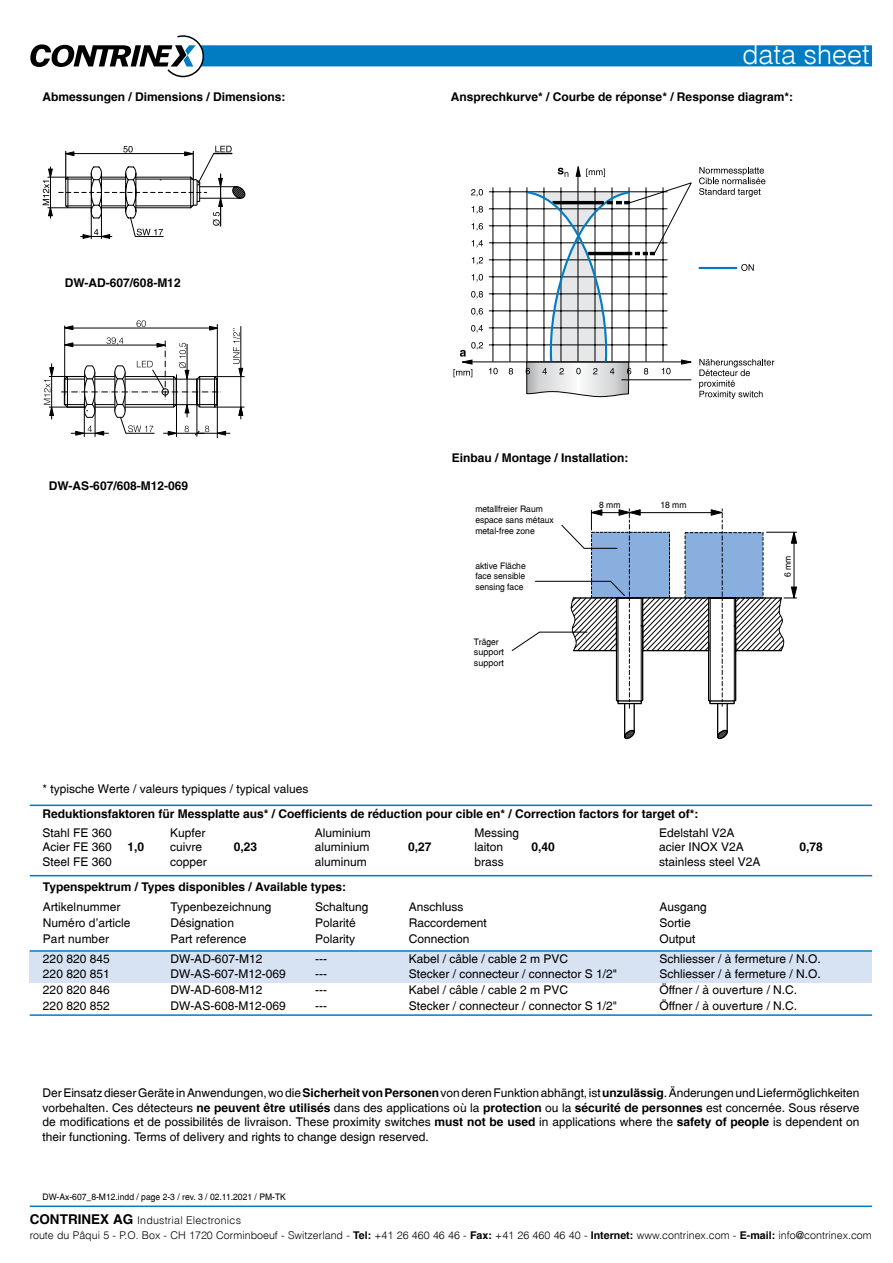
<style>
.page{position:relative;width:893px;height:1263px;background:#fff}
.page>*{position:absolute;margin:0;border:0;box-sizing:border-box;transform-origin:0 0}
.t1{font:27px "Switzerland Light Plain";color:#fff}
.Switz8data_E{font:12px/14.4px "Switzerland Plain";color:#000;text-align:justify}
.Switz8table2{font:12px "Switzerland Plain";color:#000}
.Switz8bold{font:700 12px "Switzerland";color:#000}
.Switz8table{font:12px "Switzerland Plain";color:#000}
.Switz8bold_D{font:700 12px "Switzerland";color:#000}
.Switz8table-2{font:700 12px "Switzerland";color:#000}
.t2{font:10.65px/14.4px "Switzerland Light Plain";color:#000}
.Switz6{font:9px/10.8px "Switzerland Plain";color:#000;scale:.95 1}
.Switz6center{font:9px "Switzerland Plain";color:#000;scale:.95 1}
.s1{font-family:"Switzerland";font-weight:700}
.s2{font-family:"Switzerland";font-weight:700;font-size:13.5px}
</style>
<div class="page">
<svg style="left:699px;top:359px;width:75px;height:40px"></svg>
<svg style="left:699px;top:167px;width:66px;height:30px"></svg>
<svg style="left:509px;top:368px;width:4px;height:7px"></svg>
<svg style="left:471px;top:325px;width:12px;height:8px"></svg>
<svg style="left:471px;top:291px;width:12px;height:8px"></svg>
<svg style="left:472px;top:274px;width:11px;height:8px"></svg>
<svg style="left:471px;top:308px;width:12px;height:8px"></svg>
<svg style="left:472px;top:257px;width:11px;height:8px"></svg>
<svg style="left:472px;top:240px;width:11px;height:8px"></svg>
<svg style="left:472px;top:223px;width:11px;height:8px"></svg>
<svg style="left:472px;top:206px;width:11px;height:8px"></svg>
<svg style="left:471px;top:189px;width:12px;height:8px"></svg>
<hr style="left:489px;top:345px;width:178px;height:1px;background:#000">
<hr style="left:489px;top:328px;width:178px;height:1px;background:#000">
<hr style="left:489px;top:311px;width:178px;height:1px;background:#000">
<hr style="left:489px;top:294px;width:178px;height:1px;background:#000">
<hr style="left:489px;top:277px;width:178px;height:1px;background:#000">
<hr style="left:489px;top:260px;width:178px;height:1px;background:#000">
<hr style="left:489px;top:243px;width:178px;height:1px;background:#000">
<hr style="left:489px;top:226px;width:178px;height:1px;background:#000">
<hr style="left:489px;top:209px;width:178px;height:1px;background:#000">
<hr style="left:489px;top:192px;width:178px;height:1px;background:#000">
<hr style="left:510px;top:187px;width:1px;height:175px;background:#000">
<hr style="left:493px;top:187px;width:1px;height:175px;background:#000">
<hr style="left:699px;top:267px;width:38px;height:2px;background:#007cc3">
<svg style="left:741px;top:264px;width:13px;height:7px"></svg>
<svg style="left:489px;top:368px;width:9px;height:6px"></svg>
<svg style="left:453px;top:342px;width:30px;height:35px"></svg>
<hr style="left:472px;top:361px;width:213px;height:1px;background:#000">
<svg style="left:525px;top:166px;width:167px;height:231px"></svg>
<hr style="left:30px;top:1205px;width:842px;height:2px;background:#007cc3">
<hr style="left:30px;top:804px;width:842px;height:2px;background:#007cc3">
<hr style="left:30px;top:875px;width:842px;height:1px;background:#007cc3">
<div style="left:30px;top:951px;width:842px;height:31px;background:#d7e2f3"></div>
<hr style="left:30px;top:1014px;width:842px;height:2px;background:#007cc3">
<hr style="left:30px;top:950px;width:842px;height:2px;background:#007cc3">
<svg style="left:30px;top:35px;width:842px;height:42px"></svg>
<svg style="left:511px;top:509px;width:286px;height:231px"></svg>
<svg style="left:43px;top:146px;width:203px;height:93px"></svg>
<hr style="left:214px;top:407px;width:30px;height:1px;background:#000">
<hr style="left:214px;top:376px;width:31px;height:1px;background:#000">
<hr style="left:51px;top:363px;width:1px;height:56px;background:#000">
<hr style="left:84px;top:402px;width:1px;height:35px;background:#000">
<hr style="left:95px;top:402px;width:1px;height:35px;background:#000">
<svg style="left:44px;top:367px;width:10px;height:49px"></svg>
<hr style="left:49px;top:407px;width:43px;height:1px;background:#000">
<hr style="left:49px;top:376px;width:43px;height:1px;background:#000">
<hr style="left:217px;top:324px;width:1px;height:114px;background:#000">
<hr style="left:197px;top:391px;width:1px;height:46px;background:#000">
<hr style="left:176px;top:374px;width:1px;height:63px;background:#000">
<svg style="left:61px;top:320px;width:182px;height:116px"></svg>
<h1 class="t1" style="left:742px;top:38px;width:129px">data sheet</h1>
<p class="Switz8bold" style="left:43px;top:89px;width:244px">Abmessungen / Dimensions / Dimensions:</p>
<p class="Switz8bold" style="left:451px;top:89px;width:344px">Ansprechkurve* / Courbe de réponse* / Response diagram*:</p>
<p class="Switz8bold_D" style="left:65px;top:275px;width:117px">DW-AD-607/608-M12</p>
<p class="Switz8bold_D" style="left:49px;top:479px;width:141px">DW-AS-607/608-M12-069</p>
<p class="Switz8data_E" style="left:43px;top:781px;width:267px">* typische Werte / valeurs typiques / typical values</p>
<p class="Switz8bold" style="left:452px;top:450px;width:178px">Einbau / Montage / Installation:</p>
<p class="Switz6" style="left:475px;top:503px;width:84px">metallfreier Raum espace sans métaux metal-free zone</p>
<p class="Switz6" style="left:475px;top:560px;width:55px;text-align:justify">aktive Fläche face sensible sensing face</p>
<p class="Switz6" style="left:474px;top:636px;width:33px">Träger support support</p>
<p class="Switz6center" style="left:599px;top:499px;width:24px">8 mm</p>
<p class="Switz6center" style="left:660px;top:499px;width:29px">18 mm</p>
<p class="Switz6center" style="left:782px;top:577px;width:24px;rotate:-90deg">6 mm</p>
<p class="Switz8bold" style="left:43px;top:807px;width:657px">Reduktionsfaktoren für Messplatte aus* / Coefficients de réduction pour cible en* / Correction factors for target of*:</p>
<p class="Switz8table" style="left:43px;top:825px;width:71px">Stahl FE 360</p>
<p class="Switz8table" style="left:170px;top:825px;width:37px">Kupfer</p>
<p class="Switz8table" style="left:315px;top:825px;width:58px">Aluminium</p>
<p class="Switz8table" style="left:475px;top:825px;width:46px">Messing</p>
<p class="Switz8table" style="left:659px;top:825px;width:77px">Edelstahl V2A</p>
<p class="Switz8table" style="left:43px;top:840px;width:71px">Acier FE 360</p>
<p class="Switz8table-2" style="left:128px;top:840px;width:18px">1,0</p>
<p class="Switz8table" style="left:170px;top:840px;width:34px">cuivre</p>
<p class="Switz8table-2" style="left:234px;top:840px;width:25px">0,23</p>
<p class="Switz8table" style="left:315px;top:840px;width:56px">aluminium</p>
<p class="Switz8table-2" style="left:408px;top:840px;width:25px">0,27</p>
<p class="Switz8table" style="left:475px;top:840px;width:30px">laiton</p>
<p class="Switz8table-2" style="left:532px;top:840px;width:25px">0,40</p>
<p class="Switz8table" style="left:659px;top:840px;width:86px">acier INOX V2A</p>
<p class="Switz8table-2" style="left:799px;top:840px;width:25px">0,78</p>
<p class="Switz8table" style="left:43px;top:854px;width:71px">Steel FE 360</p>
<p class="Switz8table" style="left:170px;top:854px;width:38px">copper</p>
<p class="Switz8table" style="left:315px;top:854px;width:54px">aluminum</p>
<p class="Switz8table" style="left:475px;top:854px;width:31px">brass</p>
<p class="Switz8table" style="left:659px;top:854px;width:103px">stainless steel V2A</p>
<p class="Switz8bold" style="left:43px;top:880px;width:305px">Typenspektrum / Types disponibles / Available types:</p>
<p class="Switz8table2" style="left:43px;top:900px;width:79px">Artikelnummer</p>
<p class="Switz8table2" style="left:171px;top:900px;width:102px">Typenbezeichnung</p>
<p class="Switz8table2" style="left:315px;top:900px;width:55px">Schaltung</p>
<p class="Switz8table2" style="left:409px;top:900px;width:56px">Anschluss</p>
<p class="Switz8table2" style="left:659px;top:900px;width:49px">Ausgang</p>
<p class="Switz8table2" style="left:43px;top:915px;width:89px">Numéro d'article</p>
<p class="Switz8table2" style="left:171px;top:915px;width:65px">Désignation</p>
<p class="Switz8table2" style="left:315px;top:915px;width:42px">Polarité</p>
<p class="Switz8table2" style="left:409px;top:915px;width:80px">Raccordement</p>
<p class="Switz8table2" style="left:659px;top:915px;width:33px">Sortie</p>
<p class="Switz8table2" style="left:43px;top:931px;width:68px">Part number</p>
<p class="Switz8table2" style="left:171px;top:931px;width:78px">Part reference</p>
<p class="Switz8table2" style="left:315px;top:931px;width:42px">Polarity</p>
<p class="Switz8table2" style="left:409px;top:931px;width:62px">Connection</p>
<p class="Switz8table2" style="left:659px;top:931px;width:38px">Output</p>
<p class="Switz8table2" style="left:43px;top:951px;width:68px">220 820 845</p>
<p class="Switz8table2" style="left:171px;top:951px;width:93px">DW-AD-607-M12</p>
<p class="Switz8table2" style="left:315px;top:951px;width:13px">---</p>
<p class="Switz8table2" style="left:409px;top:951px;width:161px">Kabel / câble / cable 2 m PVC</p>
<p class="Switz8table2" style="left:659px;top:951px;width:163px">Schliesser / à fermeture / N.O.</p>
<p class="Switz8table2" style="left:43px;top:967px;width:68px">220 820 851</p>
<p class="Switz8table2" style="left:171px;top:967px;width:117px">DW-AS-607-M12-069</p>
<p class="Switz8table2" style="left:315px;top:967px;width:13px">---</p>
<p class="Switz8table2" style="left:409px;top:967px;width:210px">Stecker / connecteur / connector S 1/2"</p>
<p class="Switz8table2" style="left:659px;top:967px;width:163px">Schliesser / à fermeture / N.O.</p>
<p class="Switz8table2" style="left:43px;top:983px;width:68px">220 820 846</p>
<p class="Switz8table2" style="left:171px;top:983px;width:93px">DW-AD-608-M12</p>
<p class="Switz8table2" style="left:315px;top:983px;width:13px">---</p>
<p class="Switz8table2" style="left:409px;top:983px;width:161px">Kabel / câble / cable 2 m PVC</p>
<p class="Switz8table2" style="left:659px;top:983px;width:139px">Öffner / à ouverture / N.C.</p>
<p class="Switz8table2" style="left:43px;top:998px;width:68px">220 820 852</p>
<p class="Switz8table2" style="left:171px;top:998px;width:117px">DW-AS-608-M12-069</p>
<p class="Switz8table2" style="left:315px;top:998px;width:13px">---</p>
<p class="Switz8table2" style="left:409px;top:998px;width:210px">Stecker / connecteur / connector S 1/2"</p>
<p class="Switz8table2" style="left:659px;top:998px;width:139px">Öffner / à ouverture / N.C.</p>
<p class="Switz8data_E" style="left:43px;top:1086px;width:818px">Der Einsatz dieser Geräte in Anwendungen, wo die <span class="s1">Sicherheit von Personen</span> von deren Funktion abhängt, ist <span class="s1">unzulässig</span>. Änderungen und Liefermöglichkeiten vorbehalten. Ces détecteurs <span class="s1">ne peuvent être utilisés</span> dans des applications où la <span class="s1">protection</span> ou la <span class="s1">sécurité de personnes</span> est concernée. Sous réserve de modifications et de possibilités de livraison. These proximity switches <span class="s1">must not be used</span> in applications where the <span class="s1">safety of people</span> is dependent on their functioning. Terms of delivery and rights to change design reserved.</p>
<p class="Switz6" style="left:43px;top:1192px;width:258px">DW-Ax-607_8-M12.indd / page 2-3 / rev. 3 / 02.11.2021 / PM-TK</p>
<p class="t2" style="left:30px;top:1213px;width:843px"><span class="s2">CONTRINEX AG</span> Industrial Electronics<br>route du Pâqui 5 - P.O. Box - CH 1720 Corminboeuf - Switzerland - <span class="s1">Tel:</span> +41 26 460 46 46 - <span class="s1">Fax:</span> +41 26 460 46 40 - <span class="s1">Internet:</span> www.contrinex.com - <span class="s1">E-mail:</span> info@contrinex.com</p>
</div>
